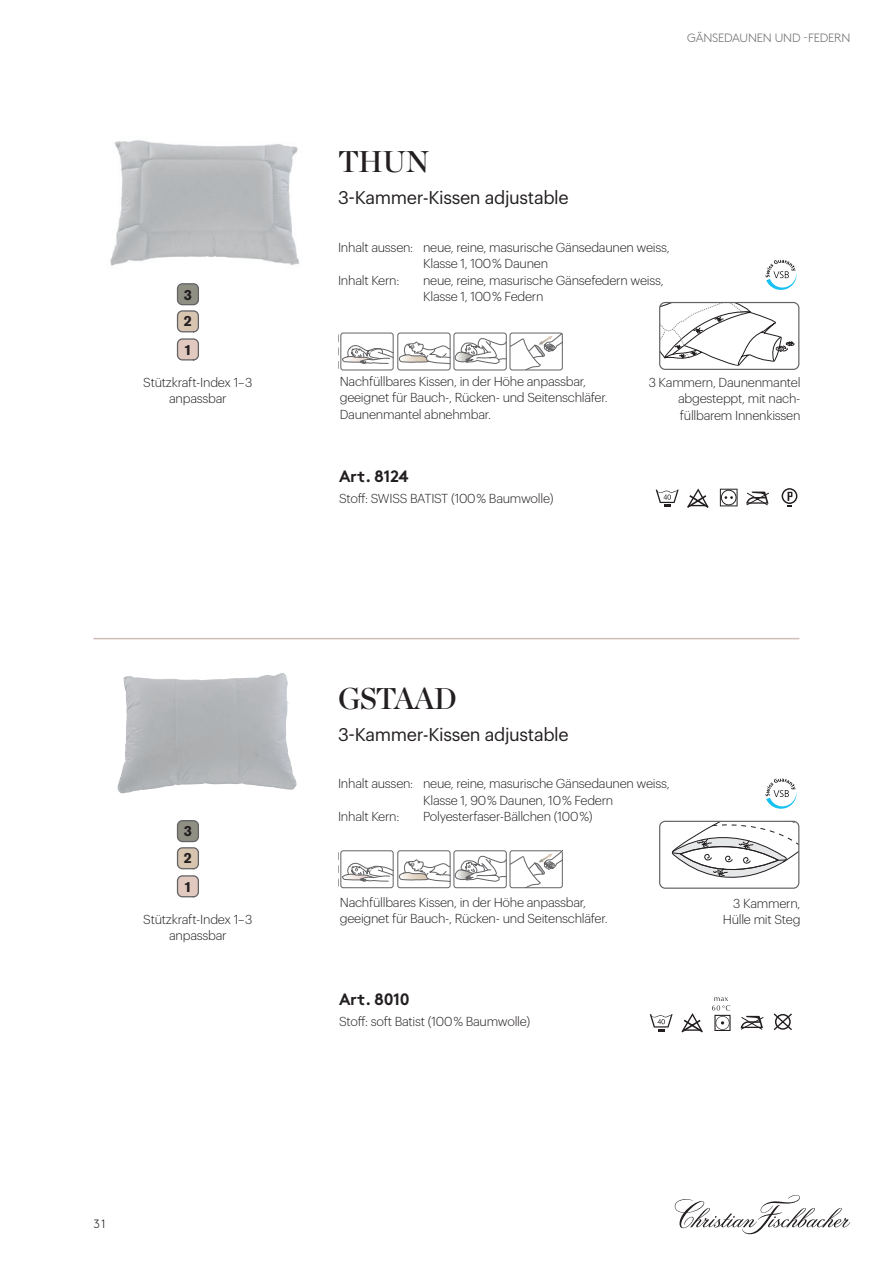
<style>
.page{position:relative;width:893px;height:1263px;background:#fff}
.page>*{position:absolute;margin:0;border:0;box-sizing:border-box;transform-origin:0 0}
.t1{font:30px "Chronicle Display Semi";letter-spacing:-.025em;color:#231f20}
.t2{font:18px "Graphik";letter-spacing:-.02em;color:#231f20}
.t3{font:700 16.5px "Brown";letter-spacing:-.02em;color:#231f20}
.t4{font:700 14.7px "Akzidenz Grotesk BQ";color:#231f20}
.t5{font:300 12.75px/16.5px "Graphik";letter-spacing:-.02em;color:#231f20}
.t6{font:300 12px "Brown";letter-spacing:-.015em;color:#6c6d70}
.t7{font:300 12px "Brown";color:#231f20}
</style>
<div class="page">
<hr style="left:94px;top:638px;width:705px;height:1px;background:#d0bfb8">
<img style="left:110px;top:140px;width:190px;height:183px">
<img style="left:117px;top:673px;width:180px;height:121px">
<svg style="left:675px;top:1195px;width:175px;height:39px"></svg>
<div style="left:177px;top:283px;width:22px;height:22px;background:#8f8f84;border:1px solid #636366;border-radius:5px"></div>
<div style="left:177px;top:310px;width:22px;height:22px;background:#d8c5af;border:1px solid #636366;border-radius:5px"></div>
<div style="left:177px;top:338px;width:22px;height:22px;background:#e2c9bf;border:1px solid #636366;border-radius:5px"></div>
<div style="left:177px;top:820px;width:22px;height:22px;background:#8f8f84;border:1px solid #636366;border-radius:5px"></div>
<div style="left:177px;top:847px;width:22px;height:22px;background:#d8c5af;border:1px solid #636366;border-radius:5px"></div>
<div style="left:177px;top:875px;width:22px;height:22px;background:#e2c9bf;border:1px solid #636366;border-radius:5px"></div>
<div style="left:340px;top:333px;width:53px;height:37px;border:1px solid #636366;border-radius:2px"></div>
<svg style="left:342px;top:333px;width:219px;height:37px"></svg>
<div style="left:510px;top:333px;width:53px;height:37px;border:1px solid #636366;border-radius:2px"></div>
<div style="left:340px;top:850px;width:53px;height:38px;border:1px solid #636366;border-radius:2px"></div>
<div style="left:397px;top:850px;width:53px;height:38px;border:1px solid #636366;border-radius:2px"></div>
<div style="left:454px;top:850px;width:53px;height:38px;border:1px solid #636366;border-radius:2px"></div>
<svg style="left:342px;top:851px;width:219px;height:37px"></svg>
<div style="left:510px;top:850px;width:53px;height:38px;border:1px solid #636366;border-radius:2px"></div>
<svg style="left:766px;top:260px;width:31px;height:30px"></svg>
<svg style="left:766px;top:779px;width:31px;height:30px"></svg>
<svg style="left:661px;top:304px;width:134px;height:62px"></svg>
<div style="left:659px;top:302px;width:140px;height:68px;border:1px solid #636366;border-radius:5px"></div>
<svg style="left:671px;top:821px;width:128px;height:67px"></svg>
<div style="left:659px;top:821px;width:140px;height:68px;border:1px solid #636366;border-radius:5px"></div>
<svg style="left:746px;top:492px;width:23px;height:14px"></svg>
<svg style="left:720px;top:489px;width:18px;height:17px"></svg>
<svg style="left:656px;top:490px;width:23px;height:17px"></svg>
<svg style="left:687px;top:488px;width:22px;height:20px"></svg>
<svg style="left:782px;top:488px;width:15px;height:19px"></svg>
<svg style="left:650px;top:1014px;width:23px;height:17px"></svg>
<svg style="left:740px;top:1016px;width:24px;height:14px"></svg>
<svg style="left:773px;top:1013px;width:19px;height:17px"></svg>
<svg style="left:712px;top:997px;width:19px;height:34px"></svg>
<svg style="left:681px;top:1013px;width:22px;height:20px"></svg>
<p class="t4" style="left:184px;top:286px;width:10px">3</p>
<p class="t4" style="left:184px;top:312px;width:10px">2</p>
<p class="t4" style="left:184px;top:341px;width:10px">1</p>
<p class="t5" style="left:143px;top:373px;width:111px;text-align:center">Stützkraft-Index 1– 3 anpassbar</p>
<p class="t4" style="left:184px;top:823px;width:10px">3</p>
<p class="t4" style="left:184px;top:849px;width:10px">2</p>
<p class="t4" style="left:184px;top:878px;width:10px">1</p>
<p class="t6" style="left:687px;top:29px;width:165px">GÄNSEDAUNEN UND -FEDERN</p>
<h1 class="t1" style="left:338px;top:138px;width:93px">THUN</h1>
<h2 class="t2" style="left:338px;top:184px;width:232px">3-Kammer-Kissen adjustable</h2>
<p class="t5" style="left:338px;top:238px;width:333px">Inhalt aussen: neue, reine, masurische Gänsedaunen weiss,</p>
<p class="t5" style="left:423px;top:254px;width:127px">Klasse 1, 100 % Daunen</p>
<p class="t5" style="left:338px;top:271px;width:63px">Inhalt Kern:</p>
<p class="t5" style="left:423px;top:271px;width:242px">neue, reine, masurische Gänsefedern weiss,<br>Klasse 1, 100 % Federn</p>
<p class="t5" style="left:340px;top:372px;width:269px">Nachfüllbares Kissen, in der Höhe anpassbar, geeignet für Bauch-, Rücken- und Seitenschläfer.<br>Daunenmantel abnehmbar.</p>
<p class="t3" style="left:339px;top:462px;width:71px">Art. 8124</p>
<p class="t5" style="left:339px;top:489px;width:216px">Stoff: SWISS BATIST (100 % Baumwolle)</p>
<p class="t5" style="left:678px;top:373px;width:124px;text-indent:-29px">3 Kammern, Daunenmantel abgesteppt, mit nach&shy;füllbarem Innenkissen</p>
<h1 class="t1" style="left:338px;top:675px;width:120px">GSTAAD</h1>
<h2 class="t2" style="left:338px;top:721px;width:232px">3-Kammer-Kissen adjustable</h2>
<p class="t5" style="left:338px;top:774px;width:333px">Inhalt aussen: neue, reine, masurische Gänsedaunen weiss,</p>
<p class="t5" style="left:423px;top:791px;width:192px">Klasse 1, 90 % Daunen, 10 % Federn</p>
<p class="t5" style="left:338px;top:807px;width:63px">Inhalt Kern:</p>
<p class="t5" style="left:423px;top:807px;width:171px">Polyesterfaser-Bällchen (100 %)</p>
<p class="t5" style="left:340px;top:893px;width:269px">Nachfüllbares Kissen, in der Höhe anpassbar, geeignet für Bauch-, Rücken- und Seitenschläfer.</p>
<p class="t5" style="left:733px;top:894px;width:69px">3 Kammern,</p>
<p class="t5" style="left:143px;top:910px;width:111px">Stützkraft-Index 1– 3</p>
<p class="t5" style="left:723px;top:910px;width:79px">Hülle mit Steg</p>
<p class="t5" style="left:169px;top:926px;width:59px">anpassbar</p>
<p class="t3" style="left:339px;top:985px;width:72px">Art. 8010</p>
<p class="t5" style="left:339px;top:1012px;width:193px">Stoff: soft Batist (100 % Baumwolle)</p>
<p class="t7" style="left:94px;top:1215px;width:14px">31</p>
</div>
